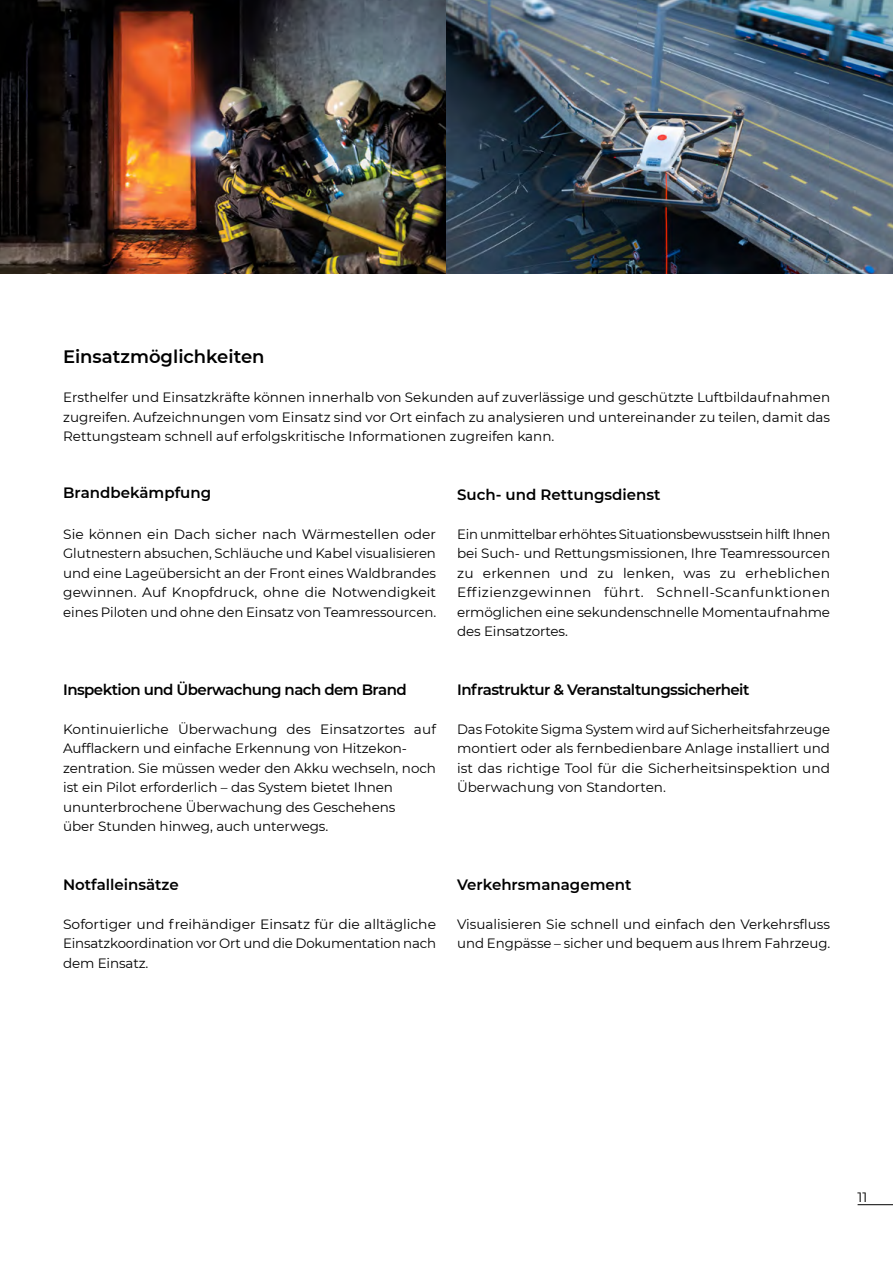
<style>
.page{position:relative;width:893px;height:1263px;background:#fff}
.page>*{position:absolute;margin:0;border:0;box-sizing:border-box;transform-origin:0 0}
.t1{font:600 18px "Montserrat";color:#000}
.t2{font:600 15px "Montserrat";letter-spacing:-.02em;color:#000}
.t3{font:600 15px "Montserrat";color:#000}
.t4{font:13.5px/19.5px "Montserrat";letter-spacing:-.005em;color:#000;text-align:justify}
</style>
<div class="page">
<img style="left:0;top:0;width:893px;height:274px">
<hr style="left:858px;top:1204px;width:35px;height:1px;background:#000101">
<h1 class="t1" style="left:63px;top:344px;width:203px">Einsatzmöglichkeiten</h1>
<p class="t4" style="left:63px;top:387px;width:768px">Ersthelfer und Einsatzkräfte können innerhalb von Sekunden auf zuverlässige und geschützte Luftbildaufnahmen zugreifen. Aufzeichnungen vom Einsatz sind vor Ort einfach zu analysieren und untereinander zu teilen, damit das Rettungsteam schnell auf erfolgskritische Informationen zugreifen kann.</p>
<p class="t3" style="left:63px;top:482px;width:150px">Brandbekämpfung</p>
<p class="t4" style="left:63px;top:524px;width:375px">Sie können ein Dach sicher nach Wärmestellen oder Glutnestern absuchen, Schläuche und Kabel visualisieren und eine Lageübersicht an der Front eines Waldbrandes gewinnen. Auf Knopfdruck, ohne die Notwendigkeit eines Piloten und ohne den Einsatz von Teamressourcen.</p>
<p class="t3" style="left:457px;top:484px;width:205px">Such- und Rettungsdienst</p>
<p class="t4" style="left:457px;top:524px;width:375px">Ein unmittelbar erhöhtes Situationsbewusstsein hilft Ihnen bei Such- und Rettungsmissionen, Ihre Teamressourcen zu erkennen und zu lenken, was zu erheblichen Effizienzgewinnen führt. Schnell-Scanfunktionen ermöglichen eine sekundenschnelle Momentaufnahme des Einsatzortes.</p>
<p class="t2" style="left:63px;top:679px;width:345px">Inspektion und Überwachung nach dem Brand</p>
<p class="t2" style="left:457px;top:679px;width:294px">Infrastruktur &amp; Veranstaltungssicherheit</p>
<p class="t4" style="left:63px;top:719px;width:374px;text-align:left">Kontinuierliche Überwachung des Einsatzortes auf Aufflackern und einfache Erkennung von Hitzekon&shy;zentration. Sie müssen weder den Akku wechseln, noch ist ein Pilot erforderlich – das System bietet Ihnen ununterbrochene Überwachung des Geschehens<br>über Stunden hinweg, auch unterwegs.</p>
<p class="t4" style="left:457px;top:719px;width:374px">Das Fotokite Sigma System wird auf Sicherheitsfahrzeuge montiert oder als fernbedienbare Anlage installiert und ist das richtige Tool für die Sicherheitsinspektion und Überwachung von Standorten.</p>
<p class="t3" style="left:63px;top:874px;width:117px">Notfalleinsätze</p>
<p class="t4" style="left:63px;top:914px;width:374px">Sofortiger und freihändiger Einsatz für die alltägliche Einsatzkoordination vor Ort und die Dokumentation nach dem Einsatz.</p>
<p class="t3" style="left:457px;top:874px;width:176px">Verkehrsmanagement</p>
<p class="t4" style="left:457px;top:914px;width:375px">Visualisieren Sie schnell und einfach den Verkehrsfluss und Engpässe – sicher und bequem aus Ihrem Fahrzeug.</p>
<p class="t4" style="left:858px;top:1187px;width:11px">11</p>
</div>
